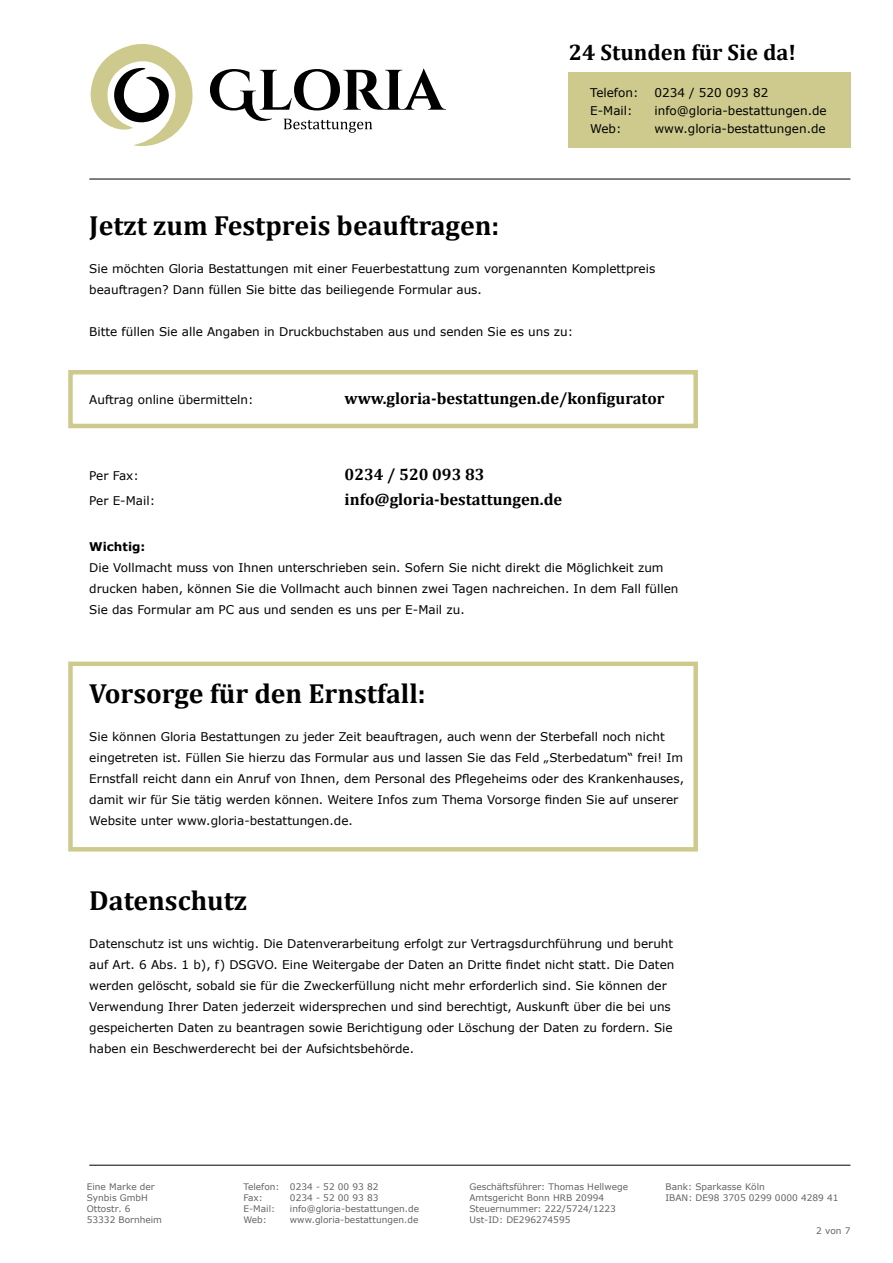
<style>
.page{position:relative;width:893px;height:1263px;background:#fff}
.page>*{position:absolute;margin:0;border:0;box-sizing:border-box;transform-origin:0 0}
.t1{font:700 27.75px "Cambria";color:#000}
.t2{font:700 22.5px "Cambria";color:#000}
.t3{font:700 16.5px "Cambria";color:#000}
.t4{font:12px/21px "Verdana";color:#000}
.t5{font:700 12px "Verdana";color:#000}
.t6{font:9px/10.8px "Verdana";color:#646363}
</style>
<div class="page">
<hr style="left:89px;top:1165px;width:761px;height:1px;background:#000">
<hr style="left:89px;top:179px;width:761px;height:1px;background:#000">
<svg style="left:210px;top:69px;width:236px;height:64px"></svg>
<svg style="left:90px;top:44px;width:103px;height:102px"></svg>
<div style="left:569px;top:72px;width:281px;height:76px;background:#ceca8e"></div>
<div style="left:68px;top:661px;width:630px;height:190px;border:4px solid #ceca8e"></div>
<div style="left:68px;top:370px;width:630px;height:58px;border:4px solid #ceca8e"></div>
<h2 class="t2" style="left:569px;top:36px;width:229px">24 Stunden für Sie da!</h2>
<p class="t4" style="left:590px;top:82px;width:50px">Telefon:</p>
<p class="t4" style="left:654px;top:82px;width:115px">0234 / 520 093 82</p>
<p class="t4" style="left:590px;top:100px;width:44px">E-Mail:</p>
<p class="t4" style="left:654px;top:100px;width:174px">info@gloria-bestattungen.de</p>
<p class="t4" style="left:590px;top:118px;width:33px">Web:</p>
<p class="t4" style="left:654px;top:118px;width:173px">www.gloria-bestattungen.de</p>
<h1 class="t1" style="left:89px;top:206px;width:411px">Jetzt zum Festpreis beauftragen:</h1>
<p class="t4" style="left:89px;top:259px;width:567px">Sie möchten Gloria Bestattungen mit einer Feuerbestattung zum vorgenannten Komplettpreis beauftragen? Dann füllen Sie bitte das beiliegende Formular aus.</p>
<p class="t4" style="left:89px;top:322px;width:485px">Bitte füllen Sie alle Angaben in Druckbuchstaben aus und senden Sie es uns zu:</p>
<p class="t4" style="left:89px;top:389px;width:166px">Auftrag online übermitteln:</p>
<h3 class="t3" style="left:345px;top:386px;width:321px">www.gloria-bestattungen.de/konfigurator</h3>
<p class="t4" style="left:89px;top:465px;width:51px">Per Fax:</p>
<h3 class="t3" style="left:345px;top:462px;width:142px">0234 / 520 093 83</h3>
<p class="t4" style="left:89px;top:490px;width:67px">Per E-Mail:</p>
<h3 class="t3" style="left:345px;top:487px;width:219px">info@gloria-bestattungen.de</h3>
<p class="t5" style="left:89px;top:539px;width:58px">Wichtig:</p>
<p class="t4" style="left:89px;top:558px;width:591px">Die Vollmacht muss von Ihnen unterschrieben sein. Sofern Sie nicht direkt die Möglichkeit zum drucken haben, können Sie die Vollmacht auch binnen zwei Tagen nachreichen. In dem Fall füllen<br>Sie das Formular am PC aus und senden es uns per E-Mail zu.</p>
<h1 class="t1" style="left:89px;top:674px;width:338px">Vorsorge für den Ernstfall:</h1>
<p class="t4" style="left:89px;top:727px;width:596px">Sie können Gloria Bestattungen zu jeder Zeit beauftragen, auch wenn der Sterbefall noch nicht eingetreten ist. Füllen Sie hierzu das Formular aus und lassen Sie das Feld „Sterbedatum“ frei! Im Ernstfall reicht dann ein Anruf von Ihnen, dem Personal des Pflegeheims oder des Krankenhauses, damit wir für Sie tätig werden können. Weitere Infos zum Thema Vorsorge finden Sie auf unserer Website unter www.gloria-bestattungen.de.</p>
<h1 class="t1" style="left:89px;top:881px;width:159px">Datenschutz</h1>
<p class="t4" style="left:89px;top:933px;width:587px">Datenschutz ist uns wichtig. Die Datenverarbeitung erfolgt zur Vertragsdurchführung und beruht auf Art. 6 Abs. 1 b), f) DSGVO. Eine Weitergabe der Daten an Dritte findet nicht statt. Die Daten werden gelöscht, sobald sie für die Zweckerfüllung nicht mehr erforderlich sind. Sie können der Verwendung Ihrer Daten jederzeit widersprechen und sind berechtigt, Auskunft über die bei uns gespeicherten Daten zu beantragen sowie Berichtigung oder Löschung der Daten zu fordern. Sie haben ein Beschwerderecht bei der Aufsichtsbehörde.</p>
<p class="t6" style="left:87px;top:1182px;width:77px">Eine Marke der<br>Synbis GmbH<br>Ottostr. 6<br>53332 Bornheim</p>
<p class="t6" style="left:243px;top:1182px;width:137px">Telefon: 0234 - 52 00 93 82<br>Fax:</p>
<p class="t6" style="left:290px;top:1192px;width:90px">0234 - 52 00 93 83</p>
<p class="t6" style="left:243px;top:1203px;width:33px">E-Mail:</p>
<p class="t6" style="left:290px;top:1203px;width:131px">info@gloria-bestattungen.de</p>
<p class="t6" style="left:243px;top:1214px;width:25px">Web:</p>
<p class="t6" style="left:290px;top:1214px;width:130px">www.gloria-bestattungen.de</p>
<p class="t6" style="left:469px;top:1181px;width:160px">Geschäftsführer: Thomas Hellwege<br>Amtsgericht Bonn HRB 20994<br>Steuernummer: 222/5724/1223<br>Ust-ID: DE296274595</p>
<p class="t6" style="left:665px;top:1181px;width:175px">Bank: Sparkasse Köln<br>IBAN: DE98 3705 0299 0000 4289 41</p>
<p class="t6" style="left:816px;top:1225px;width:36px">2 von 7</p>
</div>
